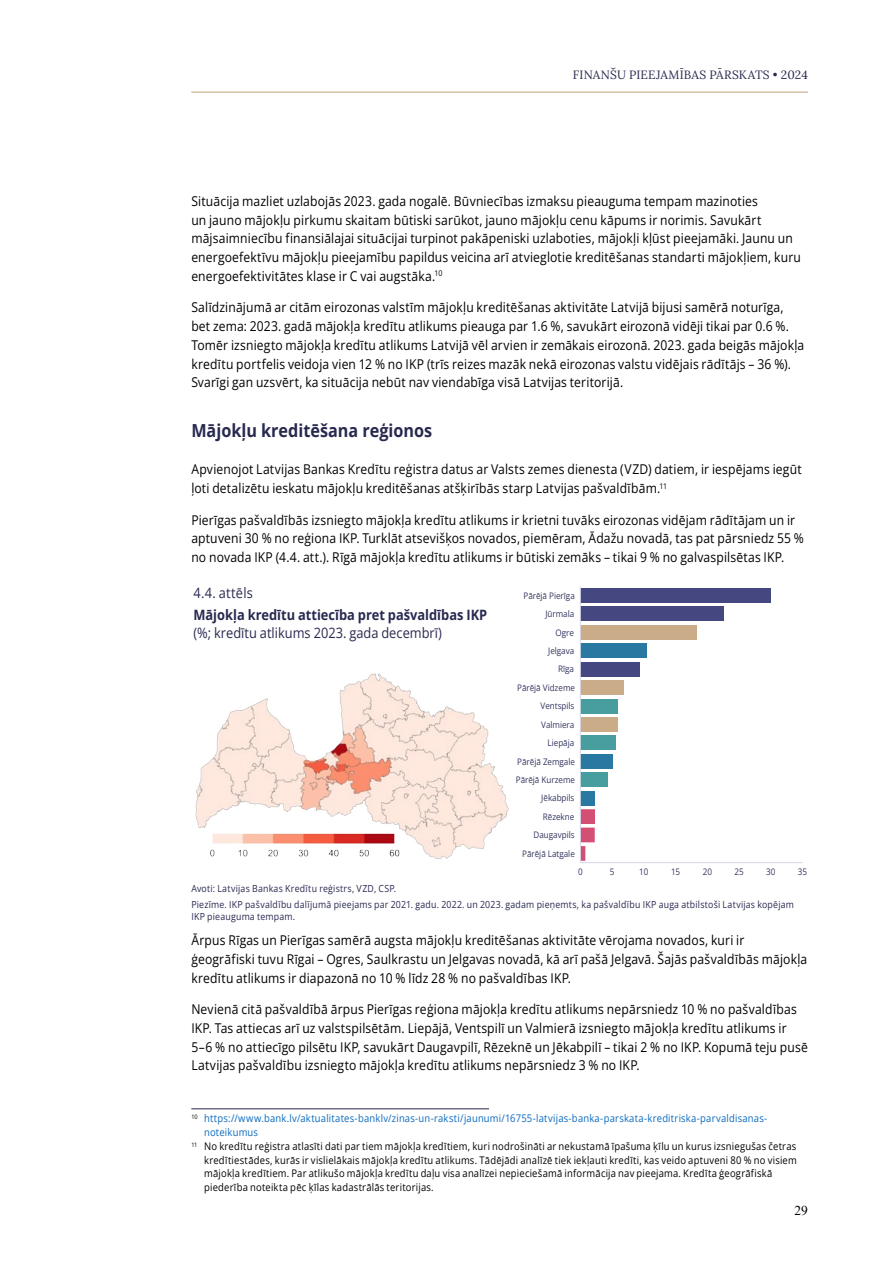
<style>
.page{position:relative;width:893px;height:1263px;background:#fff}
.page>*{position:absolute;margin:0;border:0;box-sizing:border-box;transform-origin:0 0}
.t1{font:700 18px "Open Sans";color:#28294f;scale:.9 1}
.t2{font:14.25px "Open Sans";color:#282950;scale:.9 1}
.t3{font:700 14.25px "Open Sans";color:#282950;scale:.9 1}
.t4{font:13.5px/18.8px "Open Sans";letter-spacing:.01em;color:#000;scale:.9 1}
.t5{font:13.5px "Times New Roman";color:#000}
.t6{font:12px "Lora";letter-spacing:.01em;color:#28294f}
.t7{font:10.5px "Open Sans";letter-spacing:.02em;color:#000;scale:.9 1}
.t8{font:10.5px "Open Sans";letter-spacing:.02em;color:#0a6abf;scale:.9 1}
.t9{font:9.75px/16.2px "Open Sans";letter-spacing:.025em;color:#282950;scale:.9 1}
.t10{font:9px "Open Sans";color:#333560;scale:.9 1}
</style>
<div class="page">
<hr style="left:191px;top:92px;width:617px;height:1px;background:#cbac88">
<img style="left:195px;top:673px;width:314px;height:187px">
<div style="left:580px;top:791px;width:15px;height:14px;background:#2878a1"></div>
<div style="left:580px;top:772px;width:27px;height:15px;background:#489e9e"></div>
<div style="left:580px;top:754px;width:33px;height:15px;background:#2878a1"></div>
<div style="left:580px;top:735px;width:36px;height:15px;background:#489e9e"></div>
<div style="left:580px;top:717px;width:38px;height:15px;background:#cbac88"></div>
<div style="left:580px;top:699px;width:38px;height:14px;background:#489e9e"></div>
<div style="left:580px;top:680px;width:44px;height:15px;background:#cbac88"></div>
<div style="left:580px;top:662px;width:60px;height:14px;background:#444780"></div>
<div style="left:580px;top:643px;width:67px;height:15px;background:#2878a1"></div>
<div style="left:580px;top:625px;width:116px;height:15px;background:#cbac88"></div>
<div style="left:580px;top:607px;width:144px;height:14px;background:#444780"></div>
<div style="left:580px;top:588px;width:190px;height:15px;background:#444780"></div>
<svg style="left:581px;top:809px;width:14px;height:52px"></svg>
<hr style="left:580px;top:862px;width:222px;height:1px;background:#d6d7e9">
<hr style="left:580px;top:586px;width:1px;height:277px;background:#d6d7e9">
<hr style="left:191px;top:1108px;width:298px;height:1px;background:#282950">
<p class="t6" style="left:573px;top:66px;width:237px">FINANŠU PIEEJAMĪBAS PĀRSKATS • 2024</p>
<p class="t4" style="left:191px;top:191px;width:679px">Situācija mazliet uzlabojās 2023. gada nogalē. Būvniecības izmaksu pieauguma tempam mazinoties<br>un jauno mājokļu pirkumu skaitam būtiski sarūkot, jauno mājokļu cenu kāpums ir norimis. Savukārt mājsaimniecību finansiālajai situācijai turpinot pakāpeniski uzlaboties, mājokļi kļūst pieejamāki. Jaunu un energoefektīvu mājokļu pieejamību papildus veicina arī atvieglotie kreditēšanas standarti mājokļiem, kuru energoefektivitātes klase ir C vai augstāka.<sup>10</sup></p>
<p class="t4" style="left:191px;top:298px;width:682px">Salīdzinājumā ar citām eirozonas valstīm mājokļu kreditēšanas aktivitāte Latvijā bijusi samērā noturīga, bet zema: 2023. gadā mājokļa kredītu atlikums pieauga par 1.6 %, savukārt eirozonā vidēji tikai par 0.6 %.<br>Tomēr izsniegto mājokļa kredītu atlikums Latvijā vēl arvien ir zemākais eirozonā. 2023. gada beigās mājokļa kredītu portfelis veidoja vien 12 % no IKP (trīs reizes mazāk nekā eirozonas valstu vidējais rādītājs – 36 %).<br>Svarīgi gan uzsvērt, ka situācija nebūt nav viendabīga visā Latvijas teritorijā.</p>
<h1 class="t1" style="left:191px;top:418px;width:269px">Mājokļu kreditēšana reģionos</h1>
<p class="t4" style="left:191px;top:460px;width:680px">Apvienojot Latvijas Bankas Kredītu reģistra datus ar Valsts zemes dienesta (VZD) datiem, ir iespējams iegūt ļoti detalizētu ieskatu mājokļu kreditēšanas atšķirībās starp Latvijas pašvaldībām.<sup>11</sup></p>
<p class="t4" style="left:191px;top:510px;width:682px">Pierīgas pašvaldībās izsniegto mājokļa kredītu atlikums ir krietni tuvāks eirozonas vidējam rādītājam un ir aptuveni 30 % no reģiona IKP. Turklāt atsevišķos novados, piemēram, Ādažu novadā, tas pat pārsniedz 55 % no novada IKP (4.4. att.). Rīgā mājokļa kredītu atlikums ir būtiski zemāks – tikai 9 % no galvaspilsētas IKP.</p>
<p class="t2" style="left:193px;top:583px;width:68px">4.4. attēls</p>
<p class="t3" style="left:193px;top:605px;width:328px">Mājokļa kredītu attiecība pret pašvaldības IKP</p>
<p class="t2" style="left:193px;top:623px;width:277px">(%; kredītu atlikums 2023. gada decembrī)</p>
<p class="t10" style="left:523px;top:589px;width:59px">Pārējā Pierīga</p>
<p class="t10" style="left:545px;top:608px;width:34px">Jūrmala</p>
<p class="t10" style="left:556px;top:626px;width:22px">Ogre</p>
<p class="t10" style="left:548px;top:644px;width:31px">Jelgava</p>
<p class="t10" style="left:558px;top:663px;width:19px">Rīga</p>
<p class="t10" style="left:517px;top:681px;width:66px">Pārējā Vidzeme</p>
<p class="t10" style="left:541px;top:700px;width:39px">Ventspils</p>
<p class="t10" style="left:541px;top:718px;width:38px">Valmiera</p>
<p class="t10" style="left:548px;top:737px;width:31px">Liepāja</p>
<p class="t10" style="left:517px;top:755px;width:66px">Pārējā Zemgale</p>
<p class="t10" style="left:516px;top:773px;width:67px">Pārējā Kurzeme</p>
<p class="t10" style="left:541px;top:792px;width:38px">Jēkabpils</p>
<p class="t10" style="left:543px;top:810px;width:37px">Rēzekne</p>
<p class="t10" style="left:534px;top:829px;width:47px">Daugavpils</p>
<p class="t10" style="left:522px;top:847px;width:60px">Pārējā Latgale</p>
<p class="t10" style="left:578px;top:865px;width:7px">0</p>
<p class="t10" style="left:610px;top:865px;width:7px">5</p>
<p class="t10" style="left:639px;top:865px;width:12px">10</p>
<p class="t10" style="left:671px;top:865px;width:12px">15</p>
<p class="t10" style="left:703px;top:865px;width:12px">20</p>
<p class="t10" style="left:734px;top:865px;width:12px">25</p>
<p class="t10" style="left:766px;top:865px;width:12px">30</p>
<p class="t10" style="left:798px;top:865px;width:12px">35</p>
<p class="t9" style="left:191px;top:880px;width:671px">Avoti: Latvijas Bankas Kredītu reģistrs, VZD, CSP.<br>Piezīme. IKP pašvaldību dalījumā pieejams par 2021. gadu. 2022. un 2023. gadam pieņemts, ka pašvaldību IKP auga atbilstoši Latvijas kopējam</p>
<p class="t9" style="left:191px;top:908px;width:117px">IKP pieauguma tempam.</p>
<p class="t4" style="left:191px;top:930px;width:686px">Ārpus Rīgas un Pierīgas samērā augsta mājokļu kreditēšanas aktivitāte vērojama novados, kuri ir ģeogrāfiski tuvu Rīgai – Ogres, Saulkrastu un Jelgavas novadā, kā arī pašā Jelgavā. Šajās pašvaldībās mājokļa kredītu atlikums ir diapazonā no 10 % līdz 28 % no pašvaldības IKP.</p>
<p class="t4" style="left:191px;top:999px;width:687px">Nevienā citā pašvaldībā ārpus Pierīgas reģiona mājokļa kredītu atlikums nepārsniedz 10 % no pašvaldības IKP. Tas attiecas arī uz valstspilsētām. Liepājā, Ventspilī un Valmierā izsniegto mājokļa kredītu atlikums ir 5–6 % no attiecīgo pilsētu IKP, savukārt Daugavpilī, Rēzeknē un Jēkabpilī – tikai 2 % no IKP. Kopumā teju pusē Latvijas pašvaldību izsniegto mājokļa kredītu atlikums nepārsniedz 3 % no IKP.</p>
<p class="t8" style="left:191px;top:1111px;width:641px"><sup>10</sup> https://www.bank.lv/aktualitates-banklv/zinas-un-raksti/jaunumi/16755-latvijas-banka-parskata-kreditriska-parvaldisanas-</p>
<p class="t8" style="left:204px;top:1125px;width:62px">noteikumus</p>
<p class="t7" style="left:191px;top:1139px;width:674px"><sup>11</sup> No kredītu reģistra atlasīti dati par tiem mājokļa kredītiem, kuri nodrošināti ar nekustamā īpašuma ķīlu un kurus izsniegušas četras</p>
<p class="t7" style="left:204px;top:1153px;width:660px">kredītiestādes, kurās ir vislielākais mājokļa kredītu atlikums. Tādējādi analīzē tiek iekļauti kredīti, kas veido aptuveni 80 % no visiem</p>
<p class="t7" style="left:204px;top:1166px;width:633px">mājokļa kredītiem. Par atlikušo mājokļa kredītu daļu visa analīzei nepieciešamā informācija nav pieejama. Kredīta ģeogrāfiskā</p>
<p class="t7" style="left:204px;top:1180px;width:257px">piederība noteikta pēc ķīlas kadastrālās teritorijas.</p>
<p class="t5" style="left:794px;top:1201px;width:15px">29</p>
</div>
